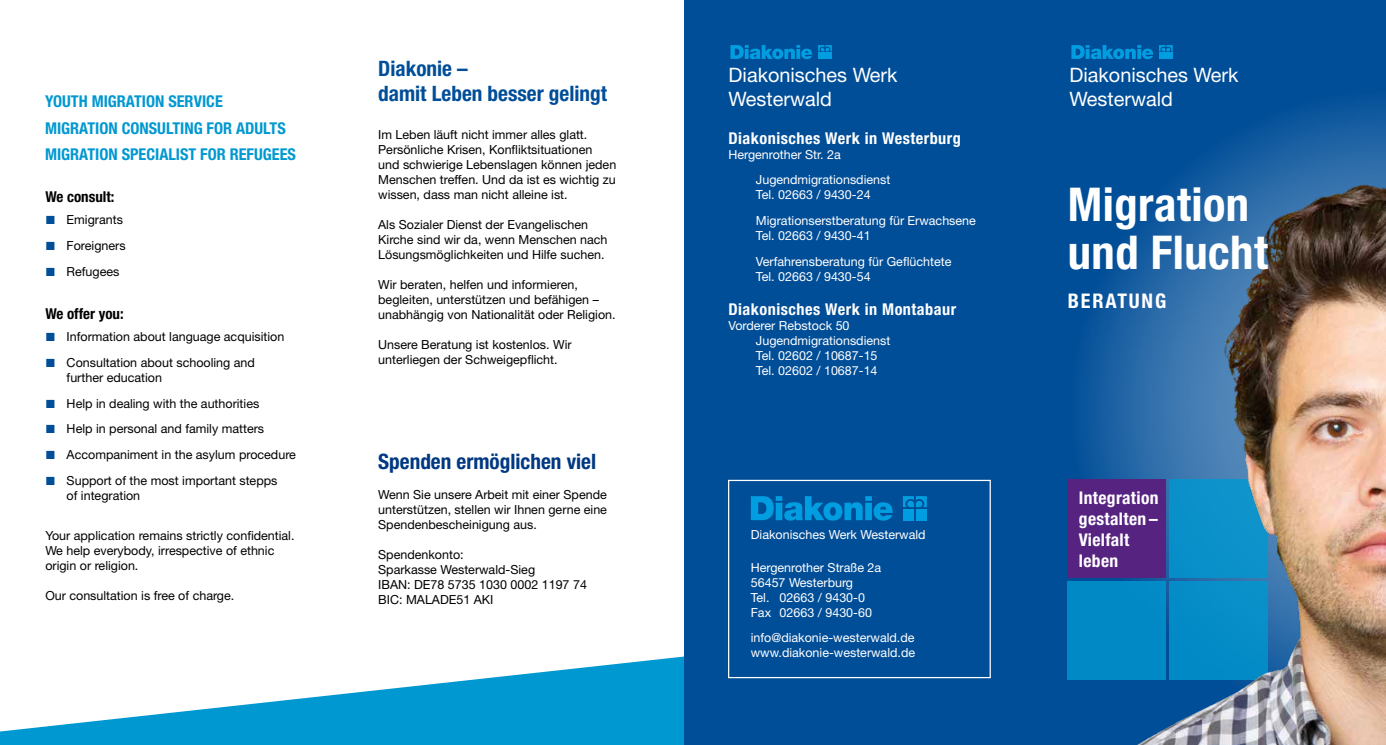
<style>
.page{position:relative;width:1386px;height:745px;background:#fff}
.page>*{position:absolute;margin:0;border:0;box-sizing:border-box;transform-origin:0 0}
.t1{font:700 condensed 46.62px/47.5px "Helvetica Neue LT Pro";letter-spacing:.01em;color:#fff}
.t2{font:700 condensed 21.25px/25.5px "Helvetica Neue LT Std";color:#004e98}
.t3{font:700 condensed 21.25px "Helvetica Neue LT Std";color:#003882}
.t4{font:700 condensed 20.25px "Helvetica Neue LT Std";letter-spacing:.09em;color:#fff}
.t5{font:19.88px/23.9px "Helvetica Neue LT Std";color:#fff}
.t6{font:700 condensed 17.5px/21.2px "Helvetica Neue LT Pro";letter-spacing:.02em;color:#fff}
.t7{font:700 condensed 16.25px/26.6px "Helvetica Neue LT Pro";color:#0098d1}
.t8{font:700 condensed 16.25px "Helvetica Neue LT Pro";letter-spacing:.03em;color:#fff}
.t9{font:700 condensed 15px "Helvetica Neue LT Std";color:#000}
.t10{font:12.5px/15px "Helvetica Neue LT Std";color:#000}
.t11{font:12.5px/15px "Helvetica Neue LT Std";color:#fff}
</style>
<div class="page">
<svg style="left:0;top:656px;width:684px;height:88px;fill:#0098d1"></svg>
<div style="left:684px;top:0;width:701px;height:744px;background:#004e98"></div>
<svg style="left:1206px;top:105px;width:179px;height:63px"></svg>
<img style="left:951px;top:168px;width:434px;height:576px">
<svg style="left:1071px;top:45px;width:82px;height:14px"></svg>
<svg style="left:1159px;top:45px;width:13px;height:6px"></svg>
<div style="left:1159px;top:52px;width:6px;height:7px;background:#009ee0"></div>
<div style="left:1166px;top:52px;width:6px;height:7px;background:#009ee0"></div>
<svg style="left:730px;top:45px;width:82px;height:14px"></svg>
<svg style="left:818px;top:45px;width:14px;height:6px"></svg>
<div style="left:818px;top:52px;width:6px;height:7px;background:#009ee0"></div>
<div style="left:825px;top:52px;width:7px;height:7px;background:#009ee0"></div>
<div style="left:728px;top:479px;width:262px;height:198px;border:1px solid #fff"></div>
<svg style="left:751px;top:496px;width:141px;height:24px"></svg>
<svg style="left:903px;top:496px;width:23px;height:11px"></svg>
<div style="left:903px;top:509px;width:11px;height:11px;background:#009ee0"></div>
<div style="left:915px;top:509px;width:11px;height:11px;background:#009ee0"></div>
<h3 class="t7" style="left:45px;top:88px;width:252px">YOUTH MIGRATION SERVICE<br>MIGRATION CONSULTING FOR ADULTS<br>MIGRATION SPECIALIST FOR REFUGEES</h3>
<p class="t9" style="left:45px;top:188px;width:71px">We consult:</p>
<p class="t10" style="left:67px;top:207px;width:61px;line-height:25.6px">Emigrants<br>Foreigners<br>Refugees</p>
<p class="t9" style="left:45px;top:304px;width:80px">We offer you:</p>
<p class="t10" style="left:67px;top:324px;width:219px;line-height:25.6px">Information about language acquisition<br>Consultation about schooling and</p>
<p class="t10" style="left:67px;top:364px;width:231px;line-height:25.6px">further education<br>Help in dealing with the authorities<br>Help in personal and family matters Accompaniment in the asylum procedure Support of the most important stepps</p>
<p class="t10" style="left:67px;top:487px;width:75px">of integration</p>
<p class="t10" style="left:45px;top:528px;width:251px">Your application remains strictly confidential.<br>We help everybody, irrespective of ethnic origin or religion.</p>
<p class="t10" style="left:45px;top:588px;width:190px">Our consultation is free of charge.</p>
<h2 class="t2" style="left:378px;top:55px;width:230px">Diakonie –<br>damit Leben besser gelingt</h2>
<p class="t10" style="left:378px;top:126px;width:240px">Im Leben läuft nicht immer alles glatt.<br>Persönliche Krisen, Konfliktsituationen und schwierige Lebenslagen können jeden Menschen treffen. Und da ist es wichtig zu wissen, dass man nicht alleine ist.</p>
<p class="t10" style="left:378px;top:216px;width:231px">Als Sozialer Dienst der Evangelischen<br>Kirche sind wir da, wenn Menschen nach<br>Lösungsmöglichkeiten und Hilfe suchen.</p>
<p class="t10" style="left:378px;top:276px;width:239px">Wir beraten, helfen und informieren, begleiten, unterstützen und befähigen – unabhängig von Nationalität oder Religion.</p>
<p class="t10" style="left:378px;top:336px;width:195px">Unsere Beratung ist kostenlos. Wir unterliegen der Schweigepflicht.</p>
<h2 class="t3" style="left:378px;top:448px;width:219px">Spenden ermöglichen viel</h2>
<p class="t10" style="left:378px;top:487px;width:230px;text-align:justify">Wenn Sie unsere Arbeit mit einer Spende unterstützen, stellen wir Ihnen gerne eine Spendenbescheinigung aus.</p>
<p class="t10" style="left:378px;top:547px;width:210px">Spendenkonto:<br>Sparkasse Westerwald-Sieg<br>IBAN: DE78 5735 1030 0002 1197 74<br>BIC: MALADE51 AKI</p>
<h3 class="t5" style="left:728px;top:62px;width:170px">Diakonisches Werk<br>Westerwald</h3>
<h3 class="t8" style="left:728px;top:128px;width:234px">Diakonisches Werk in Westerburg</h3>
<p class="t11" style="left:756px;top:141px;width:136px;line-height:25.6px;text-indent:-28px">Hergenrother Str. 2a<br>Jugendmigrationsdienst</p>
<p class="t11" style="left:756px;top:182px;width:221px;line-height:25.6px">Tel. 02663 / 9430-24<br>Migrationserstberatung für Erwachsene</p>
<p class="t11" style="left:756px;top:222px;width:197px;line-height:25.6px">Tel. 02663 / 9430-41<br>Verfahrensberatung für Geflüchtete</p>
<p class="t11" style="left:756px;top:268px;width:116px">Tel. 02663 / 9430-54</p>
<h3 class="t8" style="left:728px;top:299px;width:229px">Diakonisches Werk in Montabaur</h3>
<p class="t11" style="left:756px;top:318px;width:136px;text-indent:-28px">Vorderer Rebstock 50<br>Jugendmigrationsdienst<br>Tel. 02602 / 10687-15<br>Tel. 02602 / 10687-14</p>
<p class="t11" style="left:751px;top:526px;width:176px">Diakonisches Werk Westerwald</p>
<p class="t11" style="left:751px;top:559px;width:132px">Hergenrother Straße 2a<br>56457 Westerburg<br>Tel. 02663 / 9430-0<br>Fax 02663 / 9430-60</p>
<p class="t11" style="left:751px;top:630px;width:166px">info@diakonie-westerwald.de www.diakonie-westerwald.de</p>
<h3 class="t5" style="left:1069px;top:62px;width:170px">Diakonisches Werk<br>Westerwald</h3>
<h1 class="t1" style="left:1067px;top:180px;width:201px">Migration und Flucht</h1>
<h3 class="t4" style="left:1067px;top:288px;width:100px">BERATUNG</h3>
<h3 class="t6" style="left:1079px;top:486px;width:81px">Integration gestalten –<br>Vielfalt leben</h3>
</div>
